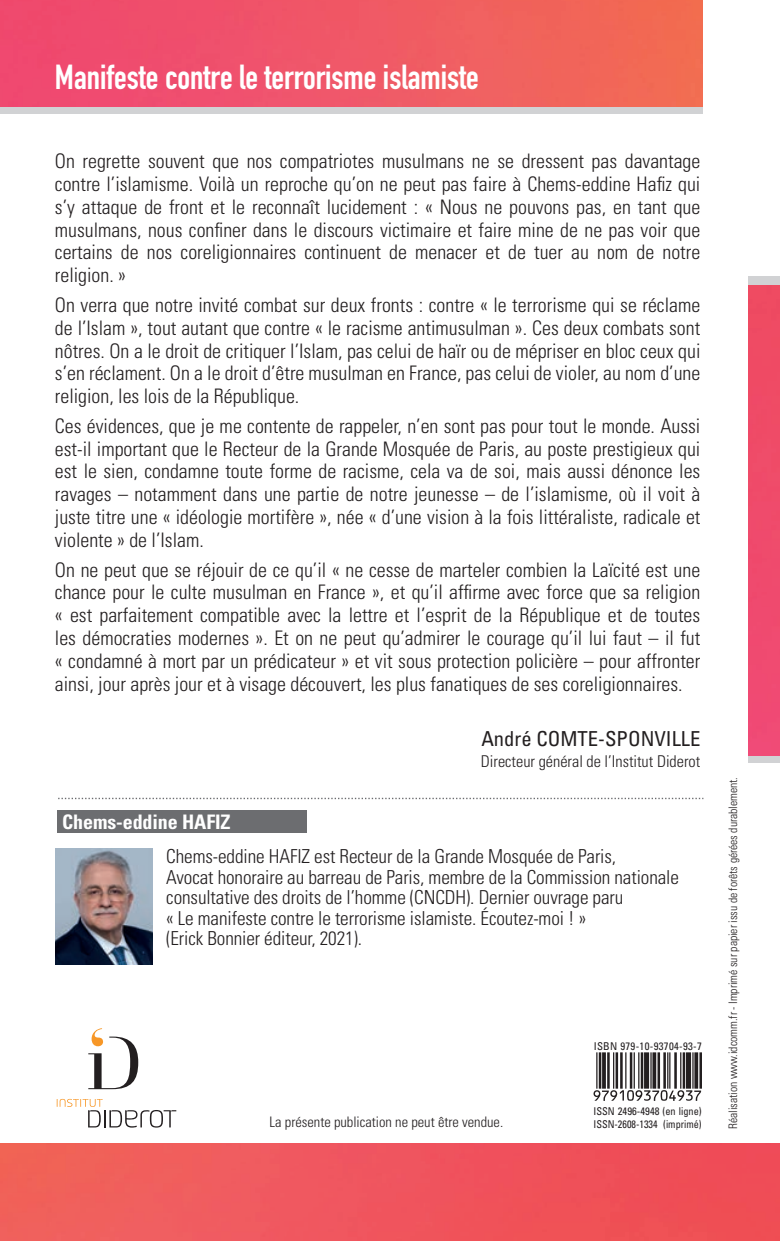
<style>
.page{position:relative;width:780px;height:1241px;background:#fff}
.page>*{position:absolute;margin:0;border:0;box-sizing:border-box;transform-origin:0 0}
.TITRE_Bandeau{font:700 34.25px "DIN Condensed";color:#fff}
.t1{font:condensed 20.5px "Univers";color:#231f20}
.Résumé{font:300 condensed 20px/22.8px "Univers LT";color:#231f20;text-align:justify}
.t2{font:700 condensed 20px "Univers LT";letter-spacing:-.005em;color:#fff}
.t3{font:300 condensed 19.25px/20.5px "Univers LT";letter-spacing:-.005em;color:#231f20}
.t4{font:300 condensed 16.25px "Univers";color:#231f20}
.t5{font:300 condensed 14.5px "Univers LT";color:#231f20}
.Réalisation_Imprimeu{font:300 condensed 11.75px "Univers LT";letter-spacing:-.005em;color:#231f20}
.t6{font:condensed 10.75px "Univers LT";color:#231f20;scale:.95 1}
.t7{font:condensed 10.75px "Univers LT";color:#231f20;scale:.96 1}
.t8{font:condensed 10.75px "Univers LT";letter-spacing:.03em;color:#231f20}
</style>
<div class="page">
<div style="left:748px;top:656px;width:32px;height:107px;background:#d1d2d4"></div>
<div style="left:748px;top:276px;width:32px;height:42px;background:#d1d2d4"></div>
<div style="left:0;top:8px;width:702px;height:106px;background:#d1d2d4"></div>
<img style="left:0;top:0;width:702px;height:106px">
<svg style="left:57px;top:1098px;width:119px;height:29px"></svg>
<svg style="left:88px;top:1028px;width:50px;height:60px"></svg>
<svg style="left:593px;top:1052px;width:109px;height:48px"></svg>
<img style="left:748px;top:285px;width:32px;height:470px">
<div style="left:0;top:1142px;width:780px;height:98px;background:#f0555b"></div>
<svg style="left:58px;top:797px;width:645px;height:2px"></svg>
<div style="left:57px;top:809px;width:249px;height:23px;background:#6c6d70"></div>
<img style="left:55px;top:848px;width:97px;height:116px">
<p class="TITRE_Bandeau" style="left:55px;top:54px;width:425px">Manifeste contre le terrorisme islamiste</p>
<p class="Résumé" style="left:55px;top:150px;width:647px">On regrette souvent que nos compatriotes musulmans ne se dressent pas davantage contre l’islamisme. Voilà un reproche qu’on ne peut pas faire à Chems-eddine Hafiz qui s’y attaque de front et le reconnaît lucidement : « Nous ne pouvons pas, en tant que musulmans, nous confiner dans le discours victimaire et faire mine de ne pas voir que certains de nos coreligionnaires continuent de menacer et de tuer au nom de notre religion. »</p>
<p class="Résumé" style="left:55px;top:293px;width:647px">On verra que notre invité combat sur deux fronts : contre « le terrorisme qui se réclame de l’Islam », tout autant que contre « le racisme antimusulman ». Ces deux combats sont nôtres. On a le droit de critiquer l’Islam, pas celui de haïr ou de mépriser en bloc ceux qui s’en réclament. On a le droit d’être musulman en France, pas celui de violer, au nom d’une religion, les lois de la République.</p>
<p class="Résumé" style="left:55px;top:414px;width:647px">Ces évidences, que je me contente de rappeler, n’en sont pas pour tout le monde. Aussi est-il important que le Recteur de la Grande Mosquée de Paris, au poste prestigieux qui est le sien, condamne toute forme de racisme, cela va de soi, mais aussi dénonce les ravages – notamment dans une partie de notre jeunesse – de l’islamisme, où il voit à juste titre une « idéologie mortifère », née « d’une vision à la fois littéraliste, radicale et violente » de l’Islam.</p>
<p class="Résumé" style="left:55px;top:558px;width:647px">On ne peut que se réjouir de ce qu’il « ne cesse de marteler combien la Laïcité est une chance pour le culte musulman en France », et qu’il affirme avec force que sa religion « est parfaitement compatible avec la lettre et l’esprit de la République et de toutes les démocraties modernes ». Et on ne peut qu’admirer le courage qu’il lui faut – il fut « condamné à mort par un prédicateur » et vit sous protection policière – pour affronter ainsi, jour après jour et à visage découvert, les plus fanatiques de ses coreligionnaires.</p>
<p class="t1" style="left:481px;top:725px;width:220px">André COMTE-SPONVILLE</p>
<p class="t4" style="left:481px;top:751px;width:221px">Directeur général de l’Institut Diderot</p>
<p class="t2" style="left:62px;top:809px;width:170px">Chems-eddine HAFIZ</p>
<p class="t3" style="left:166px;top:846px;width:514px">Chems-eddine HAFIZ est Recteur de la Grande Mosquée de Paris,<br>Avocat honoraire au barreau de Paris, membre de la Commission nationale consultative des droits de l’homme (CNCDH). Dernier ouvrage paru<br>« Le manifeste contre le terrorisme islamiste. Écoutez-moi ! »<br>(Erick Bonnier éditeur, 2021).</p>
<p class="t8" style="left:593px;top:1039px;width:110px">ISBN 979-10-93704-93-7</p>
<p class="t7" style="left:593px;top:1104px;width:114px">ISSN 2496-4948 (en ligne)</p>
<p class="t5" style="left:269px;top:1112px;width:235px">La présente publication ne peut être vendue.</p>
<p class="t6" style="left:593px;top:1117px;width:115px">ISSN-2608-1334 (imprimé)</p>
<p class="Réalisation_Imprimeu" style="left:726px;top:1128px;width:353px;rotate:-90deg">Réalisation www.idcomm.fr - Imprimé sur papier issu de forêts gérées durablement.</p>
</div>
